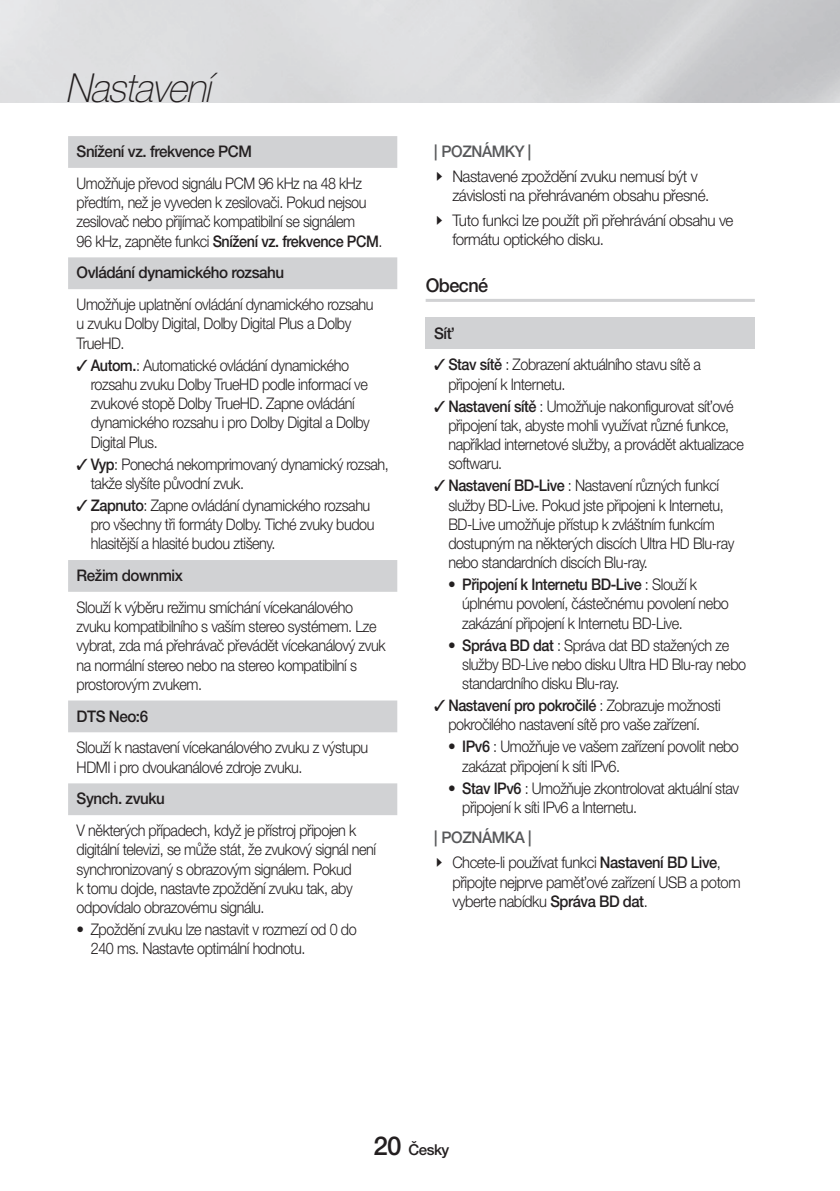
<style>
.page{position:relative;width:840px;height:1191px;background:#fff}
.page>*{position:absolute;margin:0;border:0;box-sizing:border-box;transform-origin:0 0}
.t1{font:italic 100 40px "Helvetica Neue cp";color:#231f20;scale:.95 1}
.Title_2_Line__2012{font:500 19px "Helvetica Neue cp";letter-spacing:-.03em;color:#231f20;scale:.95 1}
._3__Table_Title3_-_S{font:300 16px/19.2px "Helvetica Neue cp";letter-spacing:-.03em;color:#231f20;scale:.9 1}
._3__Table_Title3_-_S-2{font:300 16px/19.2px "Helvetica Neue cp";letter-spacing:-.03em;color:#231f20;scale:.95 1}
._3__Table_Title3_-_S-3{font:300 16px/19.2px "Helvetica Neue cp";letter-spacing:-.03em;color:#231f20;scale:.89 1}
._3__Table_Title3_-_S-4{font:300 16px/19.2px "Helvetica Neue cp";letter-spacing:-.03em;color:#231f20;scale:.92 1}
._3__Table_Title_-_SE{font:500 16px "Helvetica Neue cp";letter-spacing:-.03em;color:#231f20;scale:.95 1}
.t2{font:500 16px "Helvetica Neue cp";letter-spacing:-.03em;color:#57585a;scale:.95 1}
.t3{font:500 15px "Helvetica Neue cp";letter-spacing:-.03em;color:#231f20}
.s1{font-weight:500}
.s2{font-family:"CP Icon 1";font-weight:400}
.s3{font-size:26px}
</style>
<div class="page">
<svg style="left:68px;top:136px;width:329px;height:679px"></svg>
<hr style="left:425px;top:299px;width:329px;height:3px;background:#d1d2d4">
<div style="left:425px;top:317px;width:329px;height:32px;background:#d1d2d4"></div>
<svg style="left:77px;top:359px;width:10px;height:12px"></svg>
<svg style="left:77px;top:458px;width:10px;height:11px"></svg>
<svg style="left:77px;top:499px;width:10px;height:12px"></svg>
<h1 class="t1" style="left:65px;top:65px;width:172px">Nastavení</h1>
<p class="_3__Table_Title_-_SE" style="left:77px;top:142px;width:186px">Snížení vz. frekvence PCM</p>
<p class="_3__Table_Title3_-_S-3" style="left:77px;top:174px;width:345px">Umožňuje převod signálu PCM 96 kHz na 48 kHz předtím, než je vyveden k zesilovači. Pokud nejsou zesilovač nebo přijímač kompatibilní se signálem<br>96 kHz, zapněte funkci <span class="s1">Snížení vz. frekvence PCM</span>.</p>
<p class="_3__Table_Title_-_SE" style="left:77px;top:263px;width:220px">Ovládání dynamického rozsahu</p>
<p class="_3__Table_Title3_-_S" style="left:77px;top:295px;width:331px">Umožňuje uplatnění ovládání dynamického rozsahu u zvuku Dolby Digital, Dolby Digital Plus a Dolby<br>TrueHD.</p>
<p class="_3__Table_Title3_-_S" style="left:91px;top:355px;width:311px"><span class="s1">Autom.</span>: Automatické ovládání dynamického rozsahu zvuku Dolby TrueHD podle informací ve zvukové stopě Dolby TrueHD. Zapne ovládání dynamického rozsahu i pro Dolby Digital a Dolby Digital Plus.</p>
<p class="_3__Table_Title3_-_S" style="left:91px;top:454px;width:332px"><span class="s1">Vyp</span>: Ponechá nekomprimovaný dynamický rozsah, takže slyšíte původní zvuk.</p>
<p class="_3__Table_Title3_-_S" style="left:91px;top:496px;width:317px"><span class="s1">Zapnuto</span>: Zapne ovládání dynamického rozsahu pro všechny tři formáty Dolby. Tiché zvuky budou hlasitější a hlasité budou ztišeny.</p>
<p class="_3__Table_Title_-_SE" style="left:77px;top:566px;width:113px">Režim downmix</p>
<p class="_3__Table_Title3_-_S" style="left:77px;top:598px;width:344px">Slouží k výběru režimu smíchání vícekanálového zvuku kompatibilního s vaším stereo systémem. Lze vybrat, zda má přehrávač převádět vícekanálový zvuk na normální stereo nebo na stereo kompatibilní s prostorovým zvukem.</p>
<p class="_3__Table_Title_-_SE" style="left:77px;top:706px;width:77px">DTS Neo:6</p>
<p class="_3__Table_Title3_-_S" style="left:77px;top:738px;width:325px">Slouží k nastavení vícekanálového zvuku z výstupu<br>HDMI i pro dvoukanálové zdroje zvuku.</p>
<p class="_3__Table_Title_-_SE" style="left:77px;top:789px;width:94px">Synch. zvuku</p>
<p class="_3__Table_Title3_-_S" style="left:77px;top:821px;width:334px">V některých případech, když je přístroj připojen k digitální televizi, se může stát, že zvukový signál není synchronizovaný s obrazovým signálem. Pokud<br>k tomu dojde, nastavte zpoždění zvuku tak, aby odpovídalo obrazovému signálu.</p>
<p class="_3__Table_Title3_-_S-2" style="left:91px;top:920px;width:281px;text-indent:-14px">• Zpoždění zvuku lze nastavit v rozmezí od 0 do<br>240 ms. Nastavte optimální hodnotu.</p>
<p class="t2" style="left:434px;top:142px;width:104px">| POZNÁMKY |</p>
<p class="_3__Table_Title3_-_S-2" style="left:452px;top:167px;width:272px;text-indent:-17px"><span class="s2">\</span> Nastavené zpoždění zvuku nemusí být v závislosti na přehrávaném obsahu přesné.</p>
<p class="_3__Table_Title3_-_S-2" style="left:452px;top:211px;width:297px;text-indent:-17px"><span class="s2">\</span> Tuto funkci lze použít při přehrávání obsahu ve formátu optického disku.</p>
<p class="Title_2_Line__2012" style="left:425px;top:274px;width:67px">Obecné</p>
<p class="_3__Table_Title_-_SE" style="left:434px;top:324px;width:23px">Síť</p>
<p class="_3__Table_Title3_-_S" style="left:448px;top:355px;width:282px"><span class="s1">Stav sítě</span> : Zobrazení aktuálního stavu sítě a připojení k Internetu.</p>
<p class="_3__Table_Title3_-_S" style="left:448px;top:396px;width:329px"><span class="s1">Nastavení sítě</span> : Umožňuje nakonfigurovat síťové připojení tak, abyste mohli využívat různé funkce, například internetové služby, a provádět aktualizace softwaru.</p>
<p class="_3__Table_Title3_-_S" style="left:448px;top:476px;width:319px"><span class="s1">Nastavení BD-Live</span> : Nastavení různých funkcí služby BD-Live. Pokud jste připojeni k Internetu, BD-Live umožňuje přístup k zvláštním funkcím dostupným na některých discích Ultra HD Blu-ray nebo standardních discích Blu-ray.</p>
<p class="_3__Table_Title3_-_S-2" style="left:462px;top:575px;width:282px;text-indent:-14px">• <span class="s1">Připojení k Internetu BD-Live</span> : Slouží k úplnému povolení, částečnému povolení nebo zakázání připojení k Internetu BD-Live.</p>
<p class="_3__Table_Title3_-_S-2" style="left:462px;top:635px;width:300px;text-indent:-14px">• <span class="s1">Správa BD dat</span> : Správa dat BD stažených ze služby BD-Live nebo disku Ultra HD Blu-ray nebo standardního disku Blu-ray.</p>
<p class="_3__Table_Title3_-_S" style="left:448px;top:696px;width:304px"><span class="s1">Nastavení pro pokročilé</span> : Zobrazuje možnosti pokročilého nastavení sítě pro vaše zařízení.</p>
<p class="_3__Table_Title3_-_S-2" style="left:462px;top:737px;width:292px;text-indent:-14px">• <span class="s1">IPv6</span> : Umožňuje ve vašem zařízení povolit nebo zakázat připojení k síti IPv6.</p>
<p class="_3__Table_Title3_-_S-2" style="left:462px;top:778px;width:293px;text-indent:-14px">• <span class="s1">Stav IPv6</span> : Umožňuje zkontrolovat aktuální stav připojení k síti IPv6 a Internetu.</p>
<p class="t2" style="left:434px;top:828px;width:104px">| POZNÁMKA |</p>
<p class="_3__Table_Title3_-_S-4" style="left:452px;top:853px;width:315px;text-indent:-17px"><span class="s2">\</span> Chcete-li používat funkci <span class="s1">Nastavení BD Live</span>, připojte nejprve paměťové zařízení USB a potom vyberte nabídku <span class="s1">Správa BD dat</span>.</p>
<p class="t3" style="left:373px;top:1140px;width:77px"><span class="s3">20</span> Česky</p>
</div>
